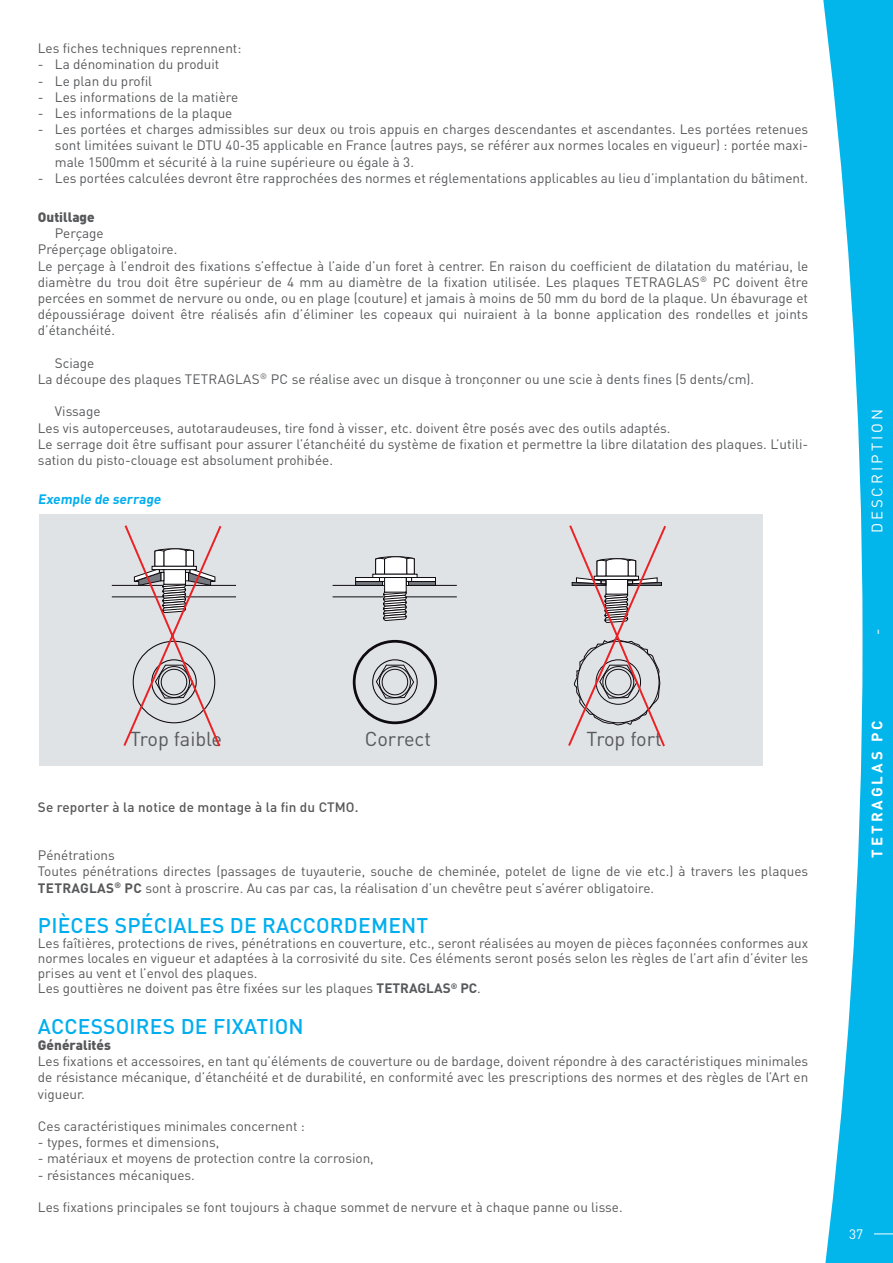
<style>
.page{position:relative;width:893px;height:1263px;background:#fff}
.page>*{position:absolute;margin:0;border:0;box-sizing:border-box;transform-origin:0 0}
.t1{font:500 21px "DIN";letter-spacing:.01em;color:#00aeef}
.t2{font:19.95px "DIN";color:#57585a}
.t3{font:15px "DIN";letter-spacing:.2em;color:#fff}
.t4{font:700 15px "DIN";letter-spacing:.2em;color:#fff}
.t5{font:13.5px/16.2px "DIN";color:#57585a}
.t6{font:500 13.5px "DIN";letter-spacing:.01em;color:#57585a}
.t7{font:900 13.5px "DIN";color:#57585a}
.t8{font:13.5px "DIN Bold Alternate";color:#00aeef}
.t9{font:13.5px "DIN";color:#fff}
.s1{font-weight:700}
</style>
<div class="page">
<svg style="left:823px;top:0;width:69px;height:1262px;fill:#02b5eb"></svg>
<svg style="left:873px;top:1233px;width:19px;height:1px"></svg>
<div style="left:39px;top:514px;width:723px;height:251px;background:#e0e3e6"></div>
<hr style="left:112px;top:584px;width:51px;height:1px;background:#0e0b10">
<hr style="left:185px;top:584px;width:51px;height:1px;background:#0e0b10">
<hr style="left:112px;top:596px;width:51px;height:1px;background:#0e0b10">
<hr style="left:185px;top:596px;width:51px;height:1px;background:#0e0b10">
<hr style="left:332px;top:584px;width:51px;height:1px;background:#0e0b10">
<hr style="left:405px;top:584px;width:51px;height:1px;background:#0e0b10">
<hr style="left:332px;top:596px;width:51px;height:1px;background:#0e0b10">
<hr style="left:405px;top:596px;width:51px;height:1px;background:#0e0b10">
<div style="left:352px;top:639px;width:85px;height:85px;border:3px solid #0e0b10;border-radius:50%"></div>
<div style="left:372px;top:659px;width:45px;height:45px;border:1px solid #0e0b10;border-radius:50%"></div>
<svg style="left:375px;top:664px;width:39px;height:34px"></svg>
<svg style="left:122px;top:525px;width:101px;height:221px"></svg>
<div style="left:372px;top:573px;width:45px;height:4px;border:1px solid #0e0b10"></div>
<div style="left:355px;top:577px;width:25px;height:4px;border:1px solid #0e0b10"></div>
<div style="left:411px;top:577px;width:24px;height:4px;border:1px solid #0e0b10"></div>
<div style="left:408px;top:581px;width:27px;height:4px;border:1px solid #0e0b10"></div>
<svg style="left:374px;top:556px;width:41px;height:65px"></svg>
<div style="left:355px;top:581px;width:27px;height:4px;border:1px solid #0e0b10"></div>
<div style="left:384px;top:577px;width:22px;height:15px;background:#fff"></div>
<div style="left:384px;top:577px;width:22px;height:15px;border:1px solid #0e0b10"></div>
<svg style="left:568px;top:525px;width:97px;height:221px"></svg>
<p class="t5" style="left:38px;top:40px;width:205px">Les fiches techniques reprennent:</p>
<p class="t5" style="left:38px;top:56px;width:183px">- La dénomination du produit</p>
<p class="t5" style="left:38px;top:72px;width:116px">- Le plan du profil</p>
<p class="t5" style="left:38px;top:88px;width:202px">- Les informations de la matière</p>
<p class="t5" style="left:38px;top:105px;width:196px">- Les informations de la plaque</p>
<p class="t5" style="left:55px;top:121px;width:754px;text-align:justify;text-indent:-17px">- Les portées et charges admissibles sur deux ou trois appuis en charges descendantes et ascendantes. Les portées retenues sont limitées suivant le DTU 40-35 applicable en France (autres pays, se référer aux normes locales en vigueur) : portée maxi&shy;male 1500mm et sécurité à la ruine supérieure ou égale à 3.</p>
<p class="t5" style="left:38px;top:169px;width:771px">- Les portées calculées devront être rapprochées des normes et réglementations applicables au lieu d’implantation du bâtiment.</p>
<p class="t7" style="left:38px;top:208px;width:58px">Outillage</p>
<p class="t5" style="left:38px;top:225px;width:771px;text-indent:17px">Perçage<br>Préperçage obligatoire.<br>Le perçage à l’endroit des fixations s’effectue à l’aide d’un foret à centrer. En raison du coefficient de dilatation du matériau, le diamètre du trou doit être supérieur de 4 mm au diamètre de la fixation utilisée. Les plaques TETRAGLAS<sup>®</sup> PC doivent être percées en sommet de nervure ou onde, ou en plage (couture) et jamais à moins de 50 mm du bord de la plaque. Un ébavurage et dépoussiérage doivent être réalisés afin d’éliminer les copeaux qui nuiraient à la bonne application des rondelles et joints d’étanchéité.</p>
<p class="t5" style="left:38px;top:354px;width:717px;text-indent:17px">Sciage<br>La découpe des plaques TETRAGLAS<sup>®</sup> PC se réalise avec un disque à tronçonner ou une scie à dents fines (5 dents/cm).</p>
<p class="t5" style="left:38px;top:403px;width:771px;text-indent:17px">Vissage<br>Les vis autoperceuses, autotaraudeuses, tire fond à visser, etc. doivent être posés avec des outils adaptés.<br>Le serrage doit être suffisant pour assurer l’étanchéité du système de fixation et permettre la libre dilatation des plaques. L’utili&shy;sation du pisto-clouage est absolument prohibée.</p>
<p class="t8" style="left:38px;top:490px;width:126px">Exemple de serrage</p>
<h2 class="t2" style="left:130px;top:726px;width:94px">Trop faible</h2>
<h2 class="t2" style="left:364px;top:726px;width:68px">Correct</h2>
<h2 class="t2" style="left:586px;top:726px;width:77px">Trop fort</h2>
<p class="t6" style="left:38px;top:797px;width:322px">Se reporter à la notice de montage à la fin du CTMO.</p>
<p class="t5" style="left:38px;top:846px;width:771px">Pénétrations<br>Toutes pénétrations directes (passages de tuyauterie, souche de cheminée, potelet de ligne de vie etc.) à travers les plaques<br><span class="s1">TETRAGLAS</span><sup>®</sup> <span class="s1">PC</span> sont à proscrire. Au cas par cas, la réalisation d’un chevêtre peut s’avérer obligatoire.</p>
<h1 class="t1" style="left:38px;top:911px;width:392px">PIÈCES SPÉCIALES DE RACCORDEMENT</h1>
<p class="t5" style="left:38px;top:935px;width:771px;line-height:15px">Les faîtières, protections de rives, pénétrations en couverture, etc., seront réalisées au moyen de pièces façonnées conformes aux normes locales en vigueur et adaptées à la corrosivité du site. Ces éléments seront posés selon les règles de l’art afin d’éviter les prises au vent et l’envol des plaques.<br>Les gouttières ne doivent pas être fixées sur les plaques <span class="s1">TETRAGLAS</span><sup>®</sup> <span class="s1">PC</span>.</p>
<h1 class="t1" style="left:38px;top:1012px;width:267px">ACCESSOIRES DE FIXATION</h1>
<p class="t7" style="left:38px;top:1035px;width:74px">Généralités</p>
<p class="t5" style="left:38px;top:1052px;width:771px;text-align:justify">Les fixations et accessoires, en tant qu’éléments de couverture ou de bardage, doivent répondre à des caractéristiques minimales de résistance mécanique, d’étanchéité et de durabilité, en conformité avec les prescriptions des normes et des règles de l’Art en vigueur.</p>
<p class="t5" style="left:38px;top:1117px;width:268px">Ces caractéristiques minimales concernent :</p>
<p class="t5" style="left:38px;top:1133px;width:183px">- types, formes et dimensions,</p>
<p class="t5" style="left:38px;top:1149px;width:337px">- matériaux et moyens de protection contre la corrosion,</p>
<p class="t5" style="left:38px;top:1165px;width:158px">- résistances mécaniques.</p>
<p class="t5" style="left:38px;top:1198px;width:586px">Les fixations principales se font toujours à chaque sommet de nervure et à chaque panne ou lisse.</p>
<p class="t3" style="left:867px;top:533px;width:126px;rotate:-90deg">DESCRIPTION</p>
<p class="t3" style="left:867px;top:635px;width:8px;rotate:-90deg">-</p>
<p class="t4" style="left:866px;top:857px;width:139px;rotate:-90deg">TETRAGLAS PC</p>
<p class="t9" style="left:848px;top:1225px;width:16px">37</p>
</div>
